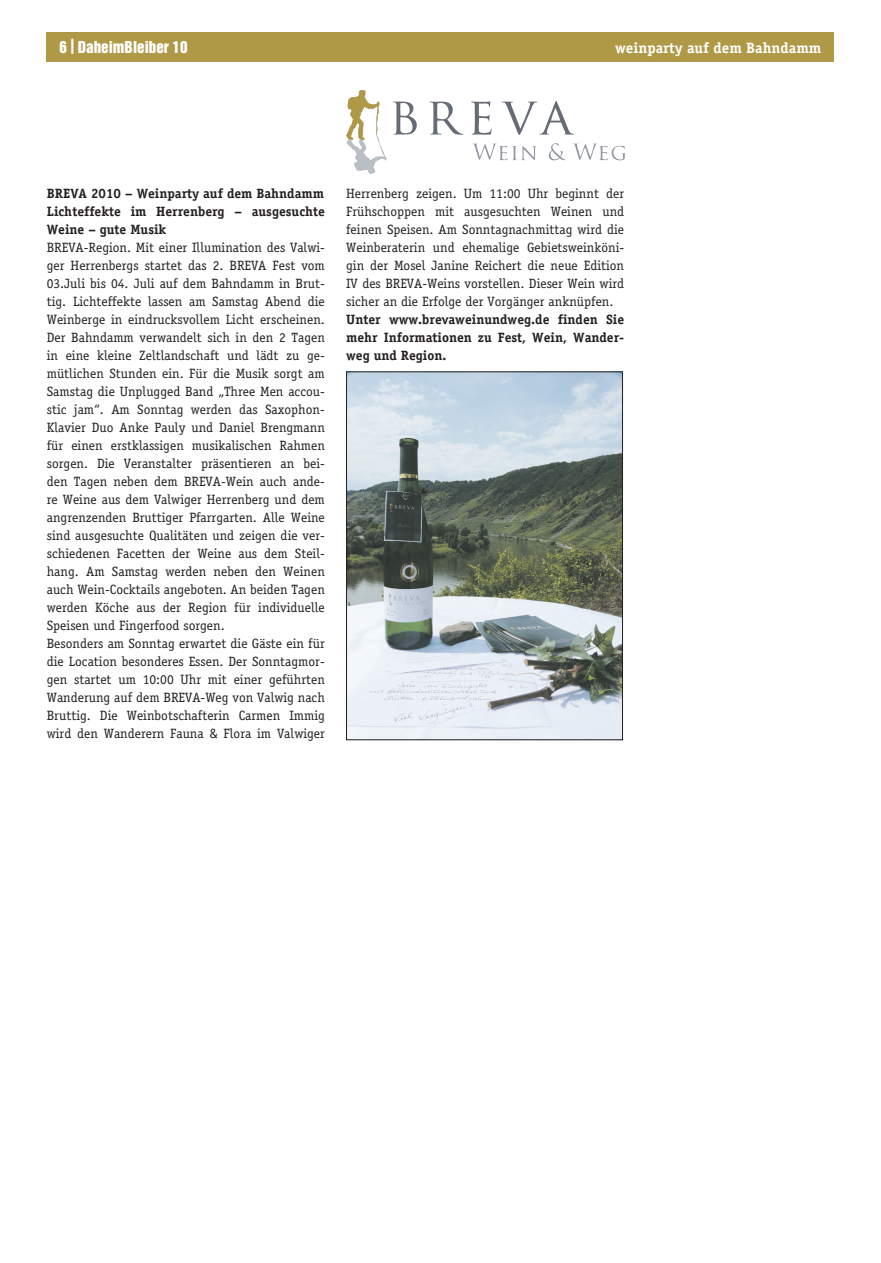
<style>
.page{position:relative;width:881px;height:1263px;background:#fff}
.page>*{position:absolute;margin:0;border:0;box-sizing:border-box;transform-origin:0 0}
.t1{font:700 15px "Officina Serif";color:#fff}
.t2{font:15px "Helvetica Inserat LT";color:#fff}
.t3{font:13.5px/18px "Officina Serif";color:#231f20}
.t4{font:700 13.5px/18px "Officina Serif";color:#231f20;text-align:justify}
</style>
<div class="page">
<div style="left:47px;top:32px;width:786px;height:30px;background:#af9946"></div>
<img style="left:348px;top:373px;width:272px;height:365px">
<div style="left:346px;top:371px;width:276px;height:369px;border:1px solid #231f20"></div>
<svg style="left:471px;top:101px;width:20px;height:34px"></svg>
<svg style="left:392px;top:101px;width:25px;height:34px"></svg>
<svg style="left:429px;top:101px;width:34px;height:34px"></svg>
<svg style="left:501px;top:101px;width:73px;height:34px"></svg>
<svg style="left:574px;top:144px;width:51px;height:17px"></svg>
<svg style="left:473px;top:143px;width:63px;height:17px"></svg>
<svg style="left:548px;top:143px;width:18px;height:18px"></svg>
<svg style="left:346px;top:90px;width:40px;height:84px"></svg>
<p class="t2" style="left:60px;top:38px;width:129px">6 | DaheimBleiber 10</p>
<p class="t1" style="left:615px;top:38px;width:208px">weinparty auf dem Bahndamm</p>
<p class="t4" style="left:47px;top:184px;width:279px">BREVA 2010 – Weinparty auf dem Bahndamm Lichteffekte im Herrenberg – ausgesuchte Weine – gute Musik</p>
<p class="t3" style="left:47px;top:238px;width:279px">BREVA-Region. Mit einer Illumination des Valwi&shy;ger Herrenbergs startet das 2. BREVA Fest vom 03.Juli bis 04. Juli auf dem Bahndamm in Brut&shy;tig. Lichteffekte lassen am Samstag Abend die Weinberge in eindrucksvollem Licht erscheinen.<br>Der Bahndamm verwandelt sich in den 2 Tagen in eine kleine Zeltlandschaft und lädt zu ge&shy;mütlichen Stunden ein. Für die Musik sorgt am Samstag die Unplugged Band „Three Men accou&shy;stic jam“. Am Sonntag werden das Saxophon-Klavier Duo Anke Pauly und Daniel Brengmann für einen erstklassigen musikalischen Rahmen sorgen. Die Veranstalter präsentieren an bei&shy;den Tagen neben dem BREVA-Wein auch ande&shy;re Weine aus dem Valwiger Herrenberg und dem angrenzenden Bruttiger Pfarrgarten. Alle Weine sind ausgesuchte Qualitäten und zeigen die ver&shy;schiedenen Facetten der Weine aus dem Steil&shy;hang. Am Samstag werden neben den Weinen auch Wein-Cocktails angeboten. An beiden Tagen werden Köche aus der Region für individuelle Speisen und Fingerfood sorgen.<br>Besonders am Sonntag erwartet die Gäste ein für die Location besonderes Essen. Der Sonntagmor&shy;gen startet um 10:00 Uhr mit einer geführten Wanderung auf dem BREVA-Weg von Valwig nach Bruttig. Die Weinbotschafterin Carmen Immig wird den Wanderern Fauna &amp; Flora im Valwiger</p>
<p class="t3" style="left:346px;top:184px;width:279px;text-align:justify">Herrenberg zeigen. Um 11:00 Uhr beginnt der Frühschoppen mit ausgesuchten Weinen und feinen Speisen. Am Sonntagnachmittag wird die Weinberaterin und ehemalige Gebietsweinköni&shy;gin der Mosel Janine Reichert die neue Edition IV des BREVA-Weins vorstellen. Dieser Wein wird sicher an die Erfolge der Vorgänger anknüpfen.</p>
<p class="t4" style="left:346px;top:310px;width:279px">Unter www.brevaweinundweg.de finden Sie mehr Informationen zu Fest, Wein, Wander&shy;weg und Region.</p>
</div>
